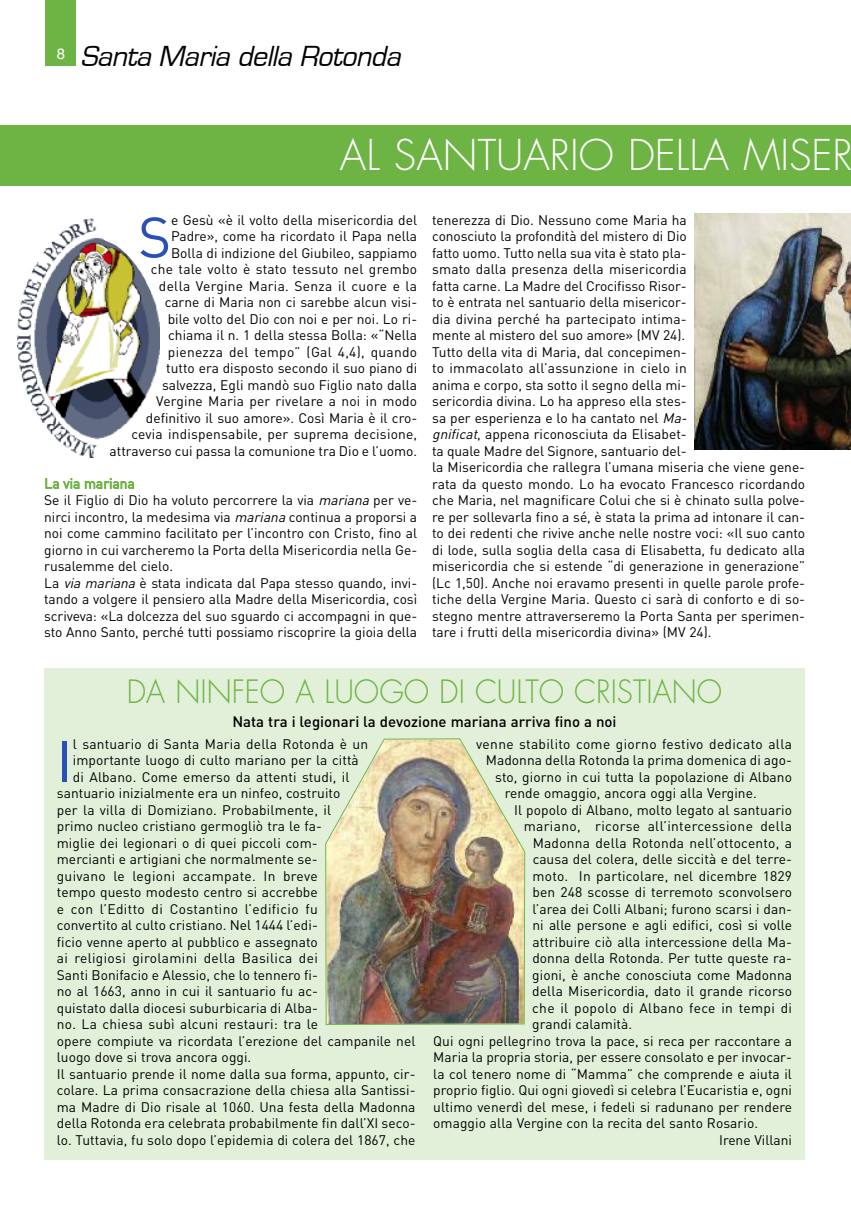
<style>
.page{position:relative;width:851px;height:1205px;background:#fff}
.page>*{position:absolute;margin:0;border:0;box-sizing:border-box;transform-origin:0 0}
.t1{font:56.38px "DIN";color:#2950b8}
.t2{font:300 41.25px "Futura Std";color:#fff}
.t3{font:300 31.25px "Futura Std";color:#6eb444;scale:.95 1}
.t4{font:italic 30px "Eurostile";letter-spacing:-.205em;color:#000}
.t5{font:500 15px "DIN";color:#000}
.t6{font:13.75px/16.5px "DIN";color:#000}
.t7{font:13.75px "DIN";letter-spacing:.025em;color:#000}
.t8{font:13.75px "DIN";letter-spacing:.02em;color:#000}
.s1{color:#6eb444}
.s2{font-style:italic}
</style>
<div class="page">
<div style="left:46px;top:0;width:30px;height:65px;background:#6eb444"></div>
<div style="left:0;top:125px;width:850px;height:61px;background:#6eb444"></div>
<div style="left:44px;top:669px;width:760px;height:491px;background:#e2f0da"></div>
<img style="left:694px;top:214px;width:156px;height:236px">
<img style="left:325px;top:738px;width:200px;height:287px">
<img style="left:17px;top:219px;width:143px;height:239px">
<h3 class="t4" style="left:57px;top:42px;width:351px"><sup>8</sup> santa maria della rotonda</h3>
<h2 class="t2" style="left:340px;top:136px;width:514px">AL SANTUARIO DELLA MISER</h2>
<p class="t6" style="left:109px;top:212px;width:309px;text-align:right">e Gesù «è il volto della misericordia del<br>Padre», come ha ricordato il Papa nella<br>Bolla di indizione del Giubileo, sappiamo<br>che tale volto è stato tessuto nel grembo<br>della Vergine Maria. Senza il cuore e la<br>carne di Maria non ci sarebbe alcun visi-<br>bile volto del Dio con noi e per noi. Lo ri-<br>chiama il n. 1 della stessa Bolla: «“Nella<br>pienezza del tempo” (Gal 4,4), quando<br>tutto era disposto secondo il suo piano di salvezza, Egli mandò suo Figlio nato dalla<br>Vergine Maria per rivelare a noi in modo definitivo il suo amore». Così Maria è il cro-<br>cevia indispensabile, per suprema decisione, attraverso cui passa la comunione tra Dio e l’uomo.</p>
<p class="t6" style="left:44px;top:475px;width:374px"><span class="s1">La via mariana<br></span>Se il Figlio di Dio ha voluto percorrere la via <span class="s2">mariana</span>per ve&shy;nirci incontro, la medesima via <span class="s2">mariana</span>continua a proporsi a noi come cammino facilitato per l’incontro con Cristo, fino al giorno in cui varcheremo la Porta della Misericordia nella Ge&shy;rusalemme del cielo.<br>La <span class="s2">via mariana</span> è stata indicata dal Papa stesso quando, invi&shy;tando a volgere il pensiero alla Madre della Misericordia, così scriveva: «La dolcezza del suo sguardo ci accompagni in que&shy;sto Anno Santo, perché tutti possiamo riscoprire la gioia della</p>
<h1 class="t1" style="left:138px;top:205px;width:35px">S</h1>
<p class="t6" style="left:432px;top:212px;width:374px">tenerezza di Dio. Nessuno come Maria ha<br>conosciuto la profondità del mistero di Dio<br>fatto uomo. Tutto nella sua vita è stato pla-<br>smato dalla presenza della misericordia<br>fatta carne. La Madre del Crocifisso Risor-<br>to è entrata nel santuario della misericor-<br>dia divina perché ha partecipato intima-<br>mente al mistero del suo amore» (MV 24).<br>Tutto della vita di Maria, dal concepimen-<br>to immacolato all’assunzione in cielo in<br>anima e corpo, sta sotto il segno della mi-<br>sericordia divina. Lo ha appreso ella stes-<br>sa per esperienza e lo ha cantato nel <span class="s2">Ma-<br>gnificat</span>, appena riconosciuta da Elisabet-<br>ta quale Madre del Signore, santuario del-<br>la Misericordia che rallegra l’umana miseria che viene gene&shy;rata da questo mondo. Lo ha evocato Francesco ricordando che Maria, nel magnificare Colui che si è chinato sulla polve&shy;re per sollevarla fino a sé, è stata la prima ad intonare il can&shy;to dei redenti che rivive anche nelle nostre voci: «Il suo canto di lode, sulla soglia della casa di Elisabetta, fu dedicato alla misericordia che si estende “di generazione in generazione” (Lc 1,50). Anche noi eravamo presenti in quelle parole profe&shy;tiche della Vergine Maria. Questo ci sarà di conforto e di so&shy;stegno mentre attraverseremo la Porta Santa per sperimen&shy;tare i frutti della misericordia divina» (MV 24).</p>
<h3 class="t3" style="left:127px;top:677px;width:628px">DA NINFEO A LUOGO DI CULTO CRISTIANO</h3>
<p class="t5" style="left:232px;top:713px;width:385px">Nata tra i legionari la devozione mariana arriva fino a noi</p>
<h1 class="t1" style="left:57px;top:729px;width:17px">I</h1>
<p class="t6" style="left:73px;top:735px;width:296px">l santuario di Santa Maria della Rotonda è un</p>
<p class="t6" style="left:73px;top:752px;width:287px">importante luogo di culto mariano per la città</p>
<p class="t6" style="left:73px;top:768px;width:278px">di Albano. Come emerso da attenti studi, il</p>
<p class="t6" style="left:57px;top:785px;width:285px">santuario inizialmente era un ninfeo, costruito</p>
<p class="t6" style="left:57px;top:801px;width:276px">per la villa di Domiziano. Probabilmente, il</p>
<p class="t6" style="left:57px;top:818px;width:266px">primo nucleo cristiano germogliò tra le fa-</p>
<p class="t6" style="left:57px;top:834px;width:262px">miglie dei legionari o di quei piccoli com-</p>
<p class="t6" style="left:57px;top:851px;width:262px">mercianti e artigiani che normalmente se-</p>
<p class="t7" style="left:57px;top:868px;width:262px">guivano le legioni accampate. In breve</p>
<p class="t6" style="left:57px;top:884px;width:262px">tempo questo modesto centro si accrebbe</p>
<p class="t7" style="left:57px;top:901px;width:262px">e con l’Editto di Costantino l’edificio fu</p>
<p class="t6" style="left:57px;top:917px;width:262px">convertito al culto cristiano. Nel 1444 l’edi-</p>
<p class="t6" style="left:57px;top:933px;width:262px">ficio venne aperto al pubblico e assegnato</p>
<p class="t7" style="left:57px;top:950px;width:262px">ai religiosi girolamini della Basilica dei</p>
<p class="t6" style="left:57px;top:966px;width:263px">Santi Bonifacio e Alessio, che lo tennero fi-</p>
<p class="t6" style="left:57px;top:983px;width:263px">no al 1663, anno in cui il santuario fu ac-</p>
<p class="t6" style="left:57px;top:999px;width:263px">quistato dalla diocesi suburbicaria di Alba-</p>
<p class="t8" style="left:57px;top:1016px;width:263px">no. La chiesa subì alcuni restauri: tra le</p>
<p class="t6" style="left:57px;top:1032px;width:360px">opere compiute va ricordata l’erezione del campanile nel</p>
<p class="t6" style="left:57px;top:1049px;width:196px">luogo dove si trova ancora oggi.</p>
<p class="t6" style="left:57px;top:1065px;width:360px">Il santuario prende il nome dalla sua forma, appunto, cir-</p>
<p class="t6" style="left:57px;top:1082px;width:360px">colare. La prima consacrazione della chiesa alla Santissi-</p>
<p class="t6" style="left:57px;top:1098px;width:360px">ma Madre di Dio risale al 1060. Una festa della Madonna</p>
<p class="t6" style="left:57px;top:1115px;width:360px">della Rotonda era celebrata probabilmente fin dall’XI seco-</p>
<p class="t6" style="left:57px;top:1131px;width:360px">lo. Tuttavia, fu solo dopo l’epidemia di colera del 1867, che</p>
<p class="t7" style="left:476px;top:736px;width:317px">venne stabilito come giorno festivo dedicato alla</p>
<p class="t6" style="left:485px;top:752px;width:308px">Madonna della Rotonda la prima domenica di ago-</p>
<p class="t6" style="left:495px;top:768px;width:298px">sto, giorno in cui tutta la popolazione di Albano</p>
<p class="t6" style="left:504px;top:785px;width:253px">rende omaggio, ancora oggi alla Vergine.</p>
<p class="t6" style="left:514px;top:801px;width:279px">Il popolo di Albano, molto legato al santuario</p>
<p class="t7" style="left:523px;top:818px;width:270px">mariano, ricorse all’intercessione della</p>
<p class="t6" style="left:532px;top:834px;width:261px">Madonna della Rotonda nell’ottocento, a</p>
<p class="t6" style="left:532px;top:851px;width:261px">causa del colera, delle siccità e del terre-</p>
<p class="t6" style="left:532px;top:867px;width:261px">moto. In particolare, nel dicembre 1829</p>
<p class="t6" style="left:532px;top:884px;width:261px">ben 248 scosse di terremoto sconvolsero</p>
<p class="t6" style="left:532px;top:900px;width:261px">l’area dei Colli Albani; furono scarsi i dan-</p>
<p class="t6" style="left:532px;top:917px;width:261px">ni alle persone e agli edifici, così si volle</p>
<p class="t6" style="left:532px;top:933px;width:261px">attribuire ciò alla intercessione della Ma-</p>
<p class="t6" style="left:532px;top:950px;width:261px">donna della Rotonda. Per tutte queste ra-</p>
<p class="t6" style="left:532px;top:966px;width:261px">gioni, è anche conosciuta come Madonna</p>
<p class="t6" style="left:532px;top:983px;width:261px">della Misericordia, dato il grande ricorso</p>
<p class="t7" style="left:532px;top:1000px;width:261px">che il popolo di Albano fece in tempi di</p>
<p class="t6" style="left:532px;top:1016px;width:102px">grandi calamità.</p>
<p class="t6" style="left:433px;top:1032px;width:360px">Qui ogni pellegrino trova la pace, si reca per raccontare a</p>
<p class="t6" style="left:433px;top:1049px;width:360px">Maria la propria storia, per essere consolato e per invocar-</p>
<p class="t6" style="left:433px;top:1065px;width:360px">la col tenero nome di “Mamma” che comprende e aiuta il</p>
<p class="t6" style="left:433px;top:1082px;width:360px">proprio figlio. Qui ogni giovedì si celebra l’Eucaristia e, ogni</p>
<p class="t6" style="left:433px;top:1098px;width:360px">ultimo venerdì del mese, i fedeli si radunano per rendere</p>
<p class="t6" style="left:433px;top:1115px;width:326px">omaggio alla Vergine con la recita del santo Rosario.</p>
<p class="t6" style="left:719px;top:1131px;width:74px">Irene Villani</p>
</div>
